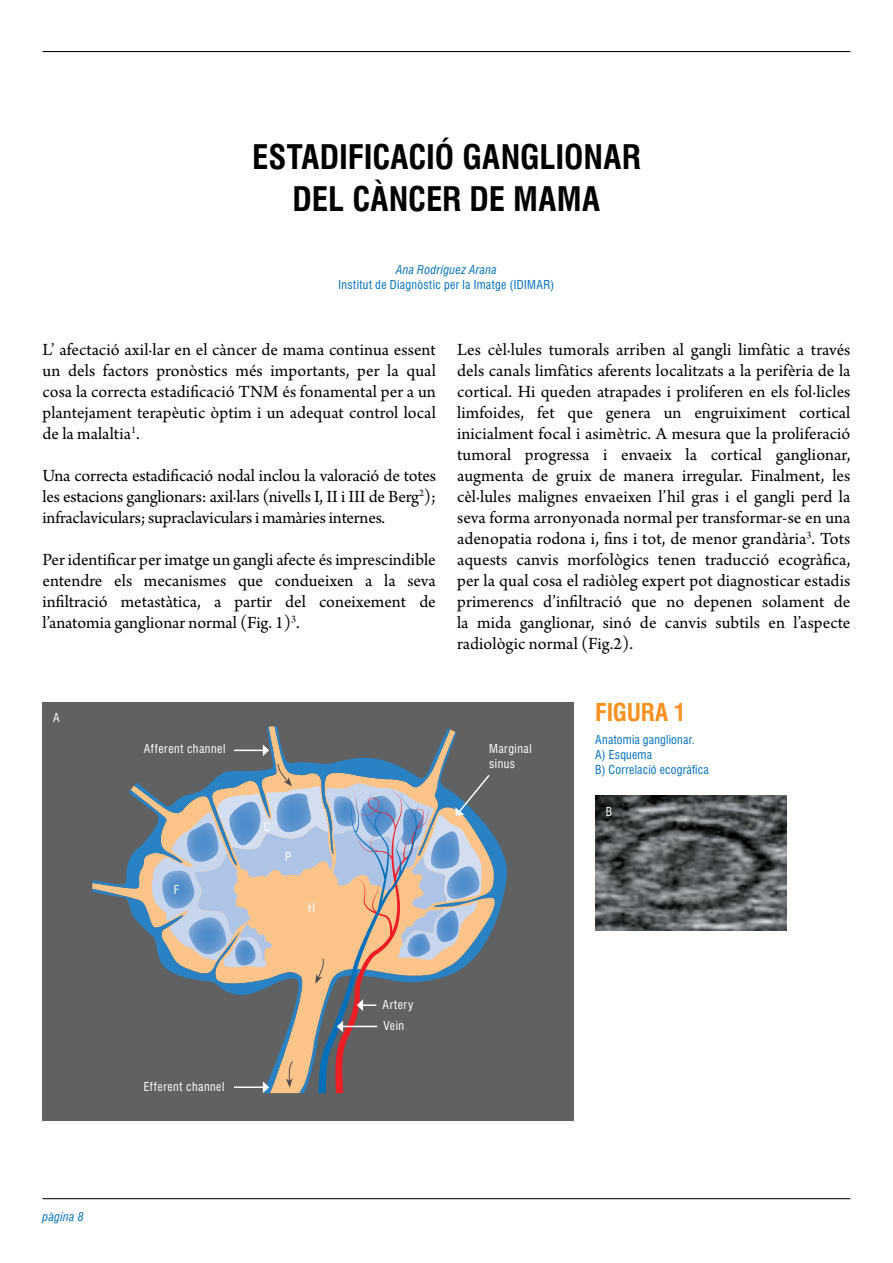
<style>
.page{position:relative;width:893px;height:1263px;background:#fff}
.page>*{position:absolute;margin:0;border:0;box-sizing:border-box;transform-origin:0 0}
.t1{font:700 condensed 33px/42px "Swiss 721 BT";letter-spacing:-.005em;color:#000;text-align:center}
.t2{font:700 condensed 24px "Swiss 721 BT";letter-spacing:-.015em;color:#f7901e}
.t3{font:18px/21px "Arno Pro";color:#000;text-align:justify}
.t4{font:condensed 12px/15px "Swiss 721 BT";letter-spacing:.025em;color:#006fba}
.t5{font:condensed 12px/21.3px "Swiss 721 BT";letter-spacing:.04em;color:#fff}
.t6{font:italic condensed 12px "Swiss 721 BT";letter-spacing:.03em;color:#006fba}
</style>
<div class="page">
<hr style="left:43px;top:51px;width:807px;height:1px;background:#000">
<hr style="left:43px;top:1198px;width:807px;height:1px;background:#000">
<img style="left:595px;top:796px;width:192px;height:135px">
<div style="left:43px;top:702px;width:531px;height:418px;background:#606163"></div>
<svg style="left:497px;top:841px;width:10px;height:77px"></svg>
<svg style="left:92px;top:726px;width:399px;height:367px"></svg>
<h1 class="t1" style="left:252px;top:136px;width:390px">ESTADIFICACIÓ GANGLIONAR<br>DEL CÀNCER DE MAMA</h1>
<p class="t6" style="left:396px;top:262px;width:102px">Ana Rodríguez Arana</p>
<p class="t4" style="left:339px;top:277px;width:217px">Institut de Diagnòstic per la Imatge (IDIMAR)</p>
<p class="t3" style="left:43px;top:340px;width:395px">L’ afectació axil·lar en el càncer de mama continua essent un dels factors pronòstics més importants, per la qual cosa la correcta estadificació TNM és fonamental per a un plantejament terapèutic òptim i un adequat control local de la malaltia<sup>1</sup>.</p>
<p class="t3" style="left:43px;top:466px;width:395px">Una correcta estadificació nodal inclou la valoració de totes les estacions ganglionars: axil·lars (nivells I, II i III de Berg<sup>2</sup>); infraclaviculars; supraclaviculars i mamàries internes.</p>
<p class="t3" style="left:43px;top:550px;width:395px">Per identificar per imatge un gangli afecte és imprescindible entendre els mecanismes que condueixen a la seva infiltració metastàtica, a partir del coneixement de l’anatomia ganglionar normal (Fig. 1)<sup>3</sup>.</p>
<p class="t3" style="left:457px;top:340px;width:395px">Les cèl·lules tumorals arriben al gangli limfàtic a través dels canals limfàtics aferents localitzats a la perifèria de la cortical. Hi queden atrapades i proliferen en els fol·licles limfoides, fet que genera un engruiximent cortical inicialment focal i asimètric. A mesura que la proliferació tumoral progressa i envaeix la cortical ganglionar, augmenta de gruix de manera irregular. Finalment, les cèl·lules malignes envaeixen l’hil gras i el gangli perd la seva forma arronyonada normal per transformar-se en una adenopatia rodona i, fins i tot, de menor grandària<sup>3</sup>. Tots aquests canvis morfològics tenen traducció ecogràfica, per la qual cosa el radiòleg expert pot diagnosticar estadis primerencs d’infiltració que no depenen solament de la mida ganglionar, sinó de canvis subtils en l’aspecte radiològic normal (Fig.2).</p>
<p class="t5" style="left:53px;top:707px;width:8px">A</p>
<p class="t6" style="left:43px;top:1209px;width:43px">pàgina 8</p>
<p class="t5" style="left:144px;top:738px;width:83px">Afferent channel</p>
<p class="t5" style="left:489px;top:741px;width:44px;line-height:15px">Marginal sinus</p>
<p class="t5" style="left:174px;top:879px;width:7px">F</p>
<p class="t5" style="left:264px;top:815px;width:8px">C</p>
<p class="t5" style="left:285px;top:846px;width:8px">P</p>
<p class="t5" style="left:308px;top:897px;width:9px">H</p>
<p class="t5" style="left:144px;top:1075px;width:82px">Efferent channel</p>
<p class="t5" style="left:382px;top:993px;width:32px">Artery<br>Vein</p>
<h2 class="t2" style="left:595px;top:698px;width:92px">FIGURA 1</h2>
<p class="t4" style="left:595px;top:733px;width:115px">Anatomia ganglionar.<br>A) Esquema<br>B) Correlació ecogràfica</p>
<p class="t5" style="left:606px;top:801px;width:8px">B</p>
</div>
